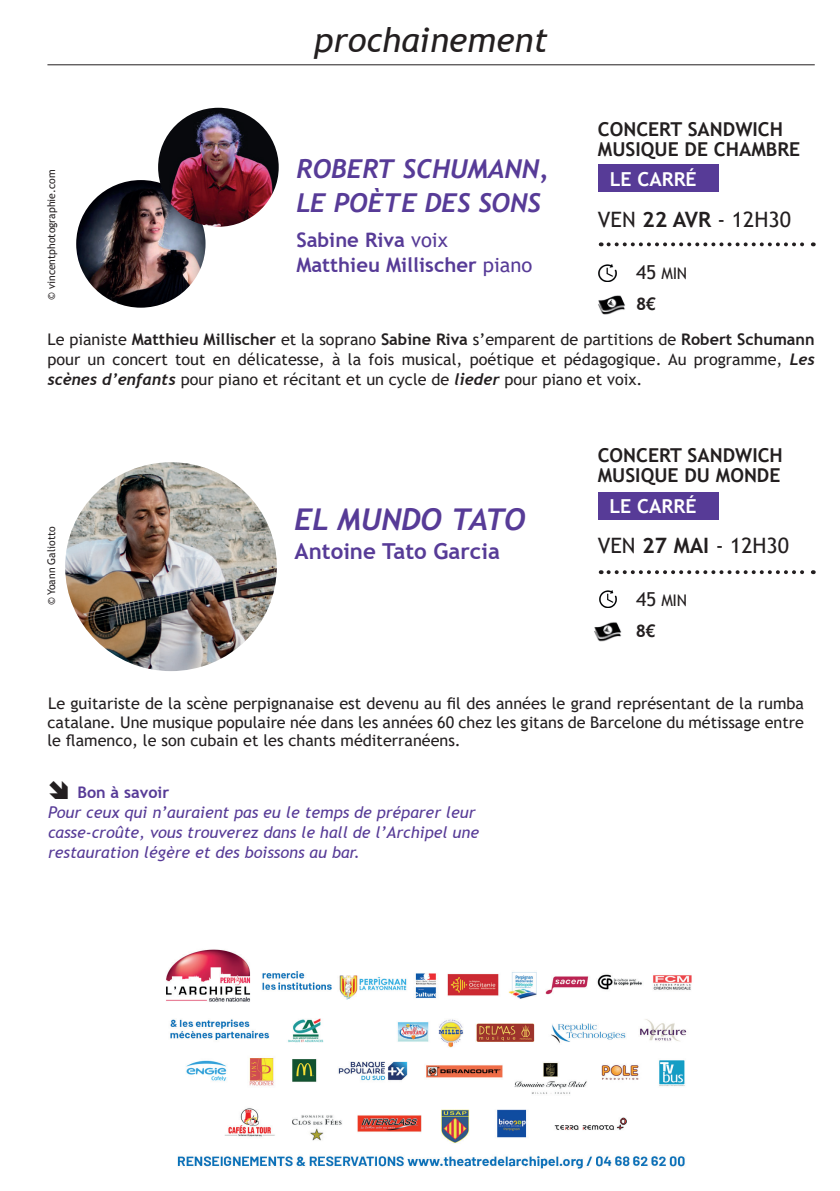
<style>
.page{position:relative;width:840px;height:1191px;background:#fff}
.page>*{position:absolute;margin:0;border:0;box-sizing:border-box;transform-origin:0 0}
.t1{font:italic 34px "Trebuchet MS";color:#231f20}
.t2{font:italic 700 30px "Trebuchet";color:#573b97}
.t3{font:italic 700 26px/34px "Trebuchet";color:#573b97}
.t4{font:700 22px "Trebuchet MS";color:#573b97}
.t5{font:21.2px "Trebuchet MS";color:#231f20}
.t6{font:700 20px/25.2px "Trebuchet MS";color:#573b97}
.t7{font:700 19.2px/20px "Trebuchet MS";color:#231f20}
.t8{font:700 19.2px "Trebuchet MS";color:#fff}
.t9{font:700 17.4px "Trebuchet MS";color:#231f20}
.t10{font:16px/18.4px "Trebuchet MS";color:#231f20;text-align:justify}
.t11{font:italic 16px/20px "Trebuchet MS";color:#573b97}
.t12{font:700 16px "Trebuchet MS";color:#573b97}
.t13{font:10.6px "Trebuchet MS";color:#231f20}
.s1{font-weight:700}
.s2{font-size:19.2px}
.s3{font-family:"Trebuchet";font-weight:700;font-style:italic}
.s4{font-weight:400}
</style>
<div class="page">
<img style="left:166px;top:949px;width:526px;height:219px">
<hr style="left:47px;top:64px;width:767px;height:1px;background:#231f20">
<img style="left:65px;top:462px;width:212px;height:209px">
<img style="left:594px;top:622px;width:28px;height:20px">
<div style="left:597px;top:492px;width:121px;height:27px;background:#573b97"></div>
<svg style="left:608px;top:570px;width:205px;height:4px"></svg>
<img style="left:599px;top:590px;width:17px;height:17px">
<img style="left:76px;top:180px;width:129px;height:128px">
<img style="left:158px;top:108px;width:120px;height:119px">
<img style="left:598px;top:295px;width:27px;height:20px">
<div style="left:597px;top:164px;width:121px;height:27px;background:#573b97"></div>
<svg style="left:608px;top:242px;width:205px;height:4px"></svg>
<img style="left:598px;top:264px;width:17px;height:17px">
<h1 class="t1" style="left:314px;top:19px;width:235px">prochainement</h1>
<p class="t7" style="left:597px;top:119px;width:204px">CONCERT SANDWICH<br>MUSIQUE DE CHAMBRE</p>
<p class="t8" style="left:609px;top:167px;width:88px">LE CARRÉ</p>
<h3 class="t5" style="left:597px;top:206px;width:194px">VEN <span class="s1">22 AVR</span> - 12H30</h3>
<p class="t10" style="left:636px;top:264px;width:52px"><span class="s2">45</span> MIN</p>
<p class="t9" style="left:635px;top:293px;width:22px">8€</p>
<p class="t10" style="left:47px;top:329px;width:768px;line-height:20px">Le pianiste <span class="s1">Matthieu Millischer</span> et la soprano <span class="s1">Sabine Riva</span> s’emparent de partitions de <span class="s1">Robert Schumann </span>pour un concert tout en délicatesse, à la fois musical, poétique et pédagogique. Au programme, <span class="s3">Les scènes d’enfants</span> pour piano et récitant et un cycle de <span class="s3">lieder</span> pour piano et voix.</p>
<p class="t13" style="left:45px;top:300px;width:132px;rotate:-90deg">© vincentphotographie.com</p>
<h3 class="t3" style="left:296px;top:151px;width:254px">ROBERT SCHUMANN,<br>LE POÈTE DES SONS</h3>
<p class="t6" style="left:296px;top:227px;width:237px">Sabine Riva <span class="s4">voix<br></span>Matthieu Millischer <span class="s4">piano</span></p>
<p class="t13" style="left:45px;top:605px;width:80px;rotate:-90deg">© Yoann Galiotto</p>
<h2 class="t2" style="left:294px;top:500px;width:232px">EL MUNDO TATO</h2>
<h3 class="t4" style="left:294px;top:537px;width:207px">Antoine Tato Garcia</h3>
<p class="t7" style="left:597px;top:445px;width:186px">CONCERT SANDWICH<br>MUSIQUE DU MONDE</p>
<p class="t8" style="left:609px;top:494px;width:88px">LE CARRÉ</p>
<h3 class="t5" style="left:597px;top:532px;width:193px">VEN <span class="s1">27 MAI</span> - 12H30</h3>
<p class="t10" style="left:635px;top:591px;width:52px"><span class="s2">45</span> MIN</p>
<p class="t9" style="left:635px;top:620px;width:22px">8€</p>
<p class="t10" style="left:47px;top:694px;width:757px">Le guitariste de la scène perpignanaise est devenu au fil des années le grand représentant de la rumba catalane. Une musique populaire née dans les années 60 chez les gitans de Barcelone du métissage entre le flamenco, le son cubain et les chants méditerranéens.</p>
<p class="t12" style="left:77px;top:782px;width:93px">Bon à savoir</p>
<p class="t11" style="left:48px;top:802px;width:432px">Pour ceux qui n’auraient pas eu le temps de préparer leur casse-croûte, vous trouverez dans le hall de l’Archipel une restauration légère et des boissons au bar.</p>
</div>
